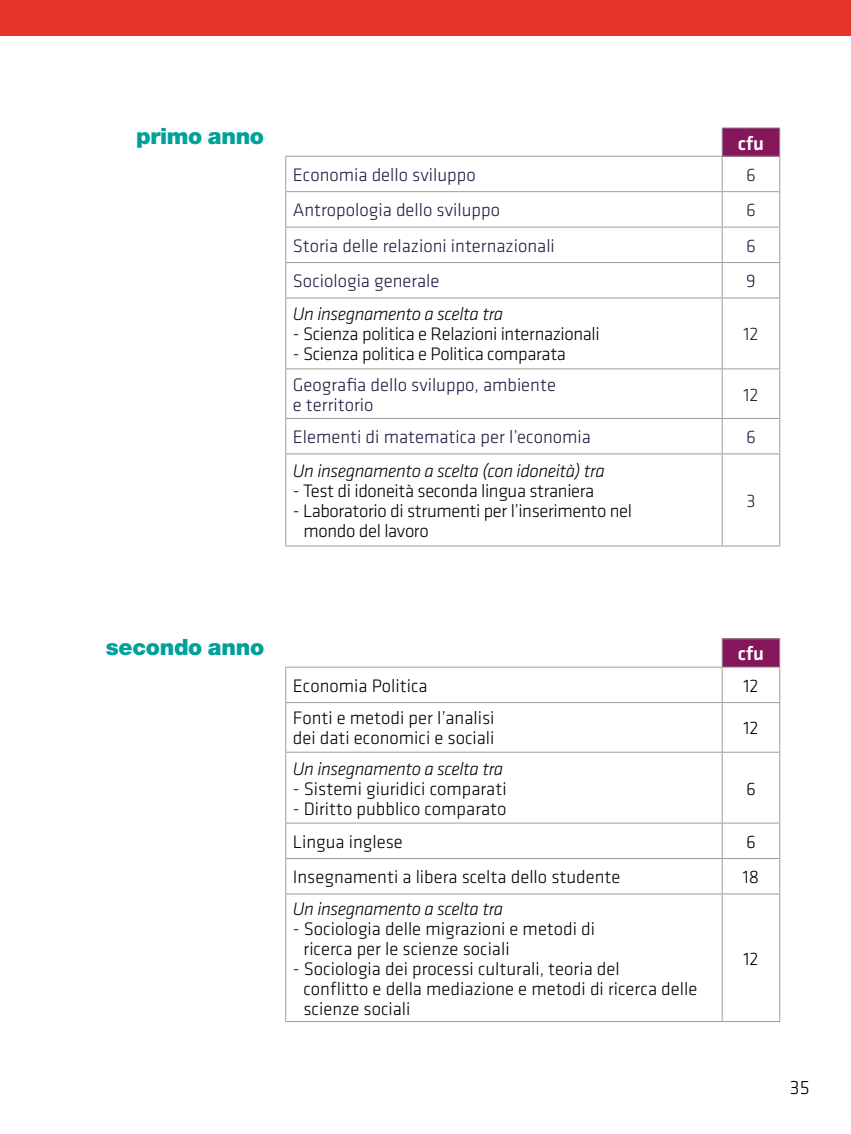
<style>
.page{position:relative;width:851px;height:1134px;background:#fff}
.page>*{position:absolute;margin:0;border:0;box-sizing:border-box;transform-origin:0 0}
.t1{font:900 22.5px "Helvetica Neue LT Pro";letter-spacing:-.015em;color:#00a19a}
.t2{font:500 20px "Klavika";letter-spacing:-.005em;color:#fff}
.t3{font:300 20px "Klavika";color:#000}
.t4{font:300 18.75px/20px "Klavika";color:#000}
.t5{font:300 18.75px/20px "Klavika";color:#211b3f}
.t6{font:300 18.75px/20px "Klavika";letter-spacing:-.02em;color:#000}
.t7{font:italic 300 18.75px "Klavika";letter-spacing:-.02em;color:#000}
</style>
<div class="page">
<div style="left:0;top:0;width:850px;height:35px;background:#e7332a"></div>
<div style="left:722px;top:128px;width:57px;height:28px;background:#86165a"></div>
<hr style="left:285px;top:157px;width:1px;height:34px;background:#9d9d9c">
<hr style="left:721px;top:157px;width:1px;height:34px;background:#9d9d9c">
<hr style="left:779px;top:157px;width:1px;height:34px;background:#9d9d9c">
<hr style="left:285px;top:191px;width:437px;height:1px;background:#9d9d9c">
<hr style="left:285px;top:192px;width:1px;height:35px;background:#9d9d9c">
<hr style="left:722px;top:191px;width:58px;height:1px;background:#9d9d9c">
<hr style="left:721px;top:192px;width:1px;height:35px;background:#9d9d9c">
<hr style="left:779px;top:192px;width:1px;height:35px;background:#9d9d9c">
<hr style="left:285px;top:227px;width:437px;height:1px;background:#9d9d9c">
<hr style="left:285px;top:227px;width:1px;height:35px;background:#9d9d9c">
<hr style="left:722px;top:227px;width:58px;height:1px;background:#9d9d9c">
<hr style="left:721px;top:227px;width:1px;height:35px;background:#9d9d9c">
<hr style="left:779px;top:227px;width:1px;height:35px;background:#9d9d9c">
<hr style="left:285px;top:262px;width:437px;height:1px;background:#9d9d9c">
<hr style="left:285px;top:263px;width:1px;height:35px;background:#9d9d9c">
<hr style="left:722px;top:262px;width:58px;height:1px;background:#9d9d9c">
<hr style="left:721px;top:263px;width:1px;height:35px;background:#9d9d9c">
<hr style="left:779px;top:263px;width:1px;height:35px;background:#9d9d9c">
<hr style="left:285px;top:298px;width:437px;height:1px;background:#9d9d9c">
<hr style="left:285px;top:298px;width:1px;height:71px;background:#9d9d9c">
<hr style="left:722px;top:298px;width:58px;height:1px;background:#9d9d9c">
<hr style="left:721px;top:298px;width:1px;height:71px;background:#9d9d9c">
<hr style="left:779px;top:298px;width:1px;height:71px;background:#9d9d9c">
<hr style="left:285px;top:368px;width:437px;height:1px;background:#9d9d9c">
<hr style="left:285px;top:369px;width:1px;height:49px;background:#9d9d9c">
<hr style="left:722px;top:368px;width:58px;height:1px;background:#9d9d9c">
<hr style="left:721px;top:369px;width:1px;height:49px;background:#9d9d9c">
<hr style="left:779px;top:369px;width:1px;height:49px;background:#9d9d9c">
<hr style="left:285px;top:418px;width:437px;height:1px;background:#9d9d9c">
<hr style="left:285px;top:419px;width:1px;height:35px;background:#9d9d9c">
<hr style="left:722px;top:418px;width:58px;height:1px;background:#9d9d9c">
<hr style="left:721px;top:419px;width:1px;height:35px;background:#9d9d9c">
<hr style="left:779px;top:419px;width:1px;height:35px;background:#9d9d9c">
<hr style="left:285px;top:453px;width:437px;height:1px;background:#9d9d9c">
<hr style="left:285px;top:454px;width:1px;height:92px;background:#9d9d9c">
<hr style="left:722px;top:453px;width:58px;height:1px;background:#9d9d9c">
<hr style="left:721px;top:454px;width:1px;height:92px;background:#9d9d9c">
<hr style="left:779px;top:454px;width:1px;height:92px;background:#9d9d9c">
<hr style="left:285px;top:546px;width:437px;height:1px;background:#9d9d9c">
<hr style="left:722px;top:546px;width:58px;height:1px;background:#9d9d9c">
<hr style="left:285px;top:156px;width:437px;height:1px;background:#9d9d9c">
<hr style="left:721px;top:127px;width:59px;height:1px;background:#9d9d9c">
<svg style="left:721px;top:128px;width:1px;height:28px"></svg>
<svg style="left:779px;top:128px;width:1px;height:28px"></svg>
<hr style="left:722px;top:156px;width:58px;height:1px;background:#9d9d9c">
<div style="left:722px;top:639px;width:57px;height:28px;background:#86165a"></div>
<hr style="left:285px;top:667px;width:1px;height:35px;background:#9d9d9c">
<hr style="left:721px;top:667px;width:1px;height:35px;background:#9d9d9c">
<hr style="left:779px;top:667px;width:1px;height:35px;background:#9d9d9c">
<hr style="left:285px;top:702px;width:437px;height:1px;background:#9d9d9c">
<hr style="left:285px;top:703px;width:1px;height:49px;background:#9d9d9c">
<hr style="left:722px;top:702px;width:58px;height:1px;background:#9d9d9c">
<hr style="left:721px;top:703px;width:1px;height:49px;background:#9d9d9c">
<hr style="left:779px;top:703px;width:1px;height:49px;background:#9d9d9c">
<hr style="left:285px;top:752px;width:437px;height:1px;background:#9d9d9c">
<hr style="left:285px;top:752px;width:1px;height:71px;background:#9d9d9c">
<hr style="left:722px;top:752px;width:58px;height:1px;background:#9d9d9c">
<hr style="left:721px;top:752px;width:1px;height:71px;background:#9d9d9c">
<hr style="left:779px;top:752px;width:1px;height:71px;background:#9d9d9c">
<hr style="left:285px;top:823px;width:437px;height:1px;background:#9d9d9c">
<hr style="left:285px;top:823px;width:1px;height:35px;background:#9d9d9c">
<hr style="left:722px;top:823px;width:58px;height:1px;background:#9d9d9c">
<hr style="left:721px;top:823px;width:1px;height:35px;background:#9d9d9c">
<hr style="left:779px;top:823px;width:1px;height:35px;background:#9d9d9c">
<hr style="left:285px;top:893px;width:437px;height:1px;background:#9d9d9c">
<hr style="left:285px;top:894px;width:1px;height:127px;background:#9d9d9c">
<hr style="left:722px;top:893px;width:58px;height:1px;background:#9d9d9c">
<hr style="left:721px;top:894px;width:1px;height:127px;background:#9d9d9c">
<hr style="left:779px;top:894px;width:1px;height:127px;background:#9d9d9c">
<hr style="left:285px;top:1021px;width:437px;height:1px;background:#9d9d9c">
<hr style="left:722px;top:1021px;width:58px;height:1px;background:#9d9d9c">
<hr style="left:285px;top:858px;width:437px;height:1px;background:#9d9d9c">
<hr style="left:285px;top:859px;width:1px;height:35px;background:#9d9d9c">
<hr style="left:722px;top:858px;width:58px;height:1px;background:#9d9d9c">
<hr style="left:721px;top:859px;width:1px;height:35px;background:#9d9d9c">
<hr style="left:779px;top:859px;width:1px;height:35px;background:#9d9d9c">
<hr style="left:285px;top:667px;width:437px;height:1px;background:#9d9d9c">
<hr style="left:721px;top:638px;width:59px;height:1px;background:#9d9d9c">
<svg style="left:721px;top:639px;width:1px;height:28px"></svg>
<svg style="left:779px;top:639px;width:1px;height:28px"></svg>
<hr style="left:722px;top:667px;width:58px;height:1px;background:#9d9d9c">
<p class="t1" style="left:136px;top:122px;width:129px">primo anno</p>
<p class="t2" style="left:737px;top:132px;width:28px">cfu</p>
<p class="t5" style="left:293px;top:165px;width:184px">Economia dello sviluppo</p>
<p class="t5" style="left:746px;top:165px;width:11px">6</p>
<p class="t5" style="left:293px;top:201px;width:209px">Antropologia dello sviluppo</p>
<p class="t5" style="left:746px;top:201px;width:11px">6</p>
<p class="t5" style="left:293px;top:236px;width:263px">Storia delle relazioni internazionali</p>
<p class="t5" style="left:746px;top:236px;width:11px">6</p>
<p class="t5" style="left:293px;top:271px;width:148px">Sociologia generale</p>
<p class="t5" style="left:746px;top:271px;width:11px">9</p>
<p class="t7" style="left:293px;top:304px;width:212px">Un insegnamento a scelta tra</p>
<p class="t6" style="left:293px;top:325px;width:308px">- Scienza politica e Relazioni internazionali</p>
<p class="t6" style="left:293px;top:345px;width:274px">- Scienza politica e Politica comparata</p>
<p class="t5" style="left:743px;top:325px;width:17px">12</p>
<p class="t5" style="left:293px;top:375px;width:264px">Geografia dello sviluppo, ambiente e territorio</p>
<p class="t5" style="left:743px;top:385px;width:17px">12</p>
<p class="t5" style="left:293px;top:427px;width:299px">Elementi di matematica per l’economia</p>
<p class="t5" style="left:746px;top:427px;width:11px">6</p>
<p class="t7" style="left:293px;top:461px;width:313px">Un insegnamento a scelta (con idoneità) tra</p>
<p class="t6" style="left:293px;top:481px;width:303px">- Test di idoneità seconda lingua straniera</p>
<p class="t6" style="left:303px;top:501px;width:330px;text-indent:-11px">- Laboratorio di strumenti per l’inserimento nel mondo del lavoro</p>
<p class="t5" style="left:746px;top:491px;width:11px">3</p>
<p class="t1" style="left:106px;top:633px;width:160px">secondo anno</p>
<p class="t2" style="left:737px;top:643px;width:28px">cfu</p>
<p class="t4" style="left:293px;top:676px;width:136px">Economia Politica</p>
<p class="t4" style="left:743px;top:676px;width:17px">12</p>
<p class="t4" style="left:293px;top:708px;width:203px">Fonti e metodi per l’analisi dei dati economici e sociali</p>
<p class="t4" style="left:743px;top:718px;width:17px">12</p>
<p class="t7" style="left:293px;top:758px;width:212px">Un insegnamento a scelta tra</p>
<p class="t4" style="left:293px;top:779px;width:215px">- Sistemi giuridici comparati</p>
<p class="t4" style="left:293px;top:799px;width:215px">- Diritto pubblico comparato</p>
<p class="t4" style="left:746px;top:779px;width:11px">6</p>
<p class="t4" style="left:293px;top:832px;width:111px">Lingua inglese</p>
<p class="t4" style="left:746px;top:832px;width:11px">6</p>
<p class="t4" style="left:293px;top:867px;width:329px">Insegnamenti a libera scelta dello studente</p>
<p class="t4" style="left:742px;top:867px;width:18px">18</p>
<p class="t7" style="left:293px;top:898px;width:212px">Un insegnamento a scelta tra</p>
<p class="t4" style="left:303px;top:919px;width:293px;text-indent:-11px">- Sociologia delle migrazioni e metodi di ricerca per le scienze sociali</p>
<p class="t4" style="left:303px;top:959px;width:395px;text-indent:-11px">- Sociologia dei processi culturali, teoria del<br>conflitto e della mediazione e metodi di ricerca delle scienze sociali</p>
<p class="t4" style="left:743px;top:949px;width:17px">12</p>
<p class="t3" style="left:789px;top:1076px;width:21px">35</p>
</div>
